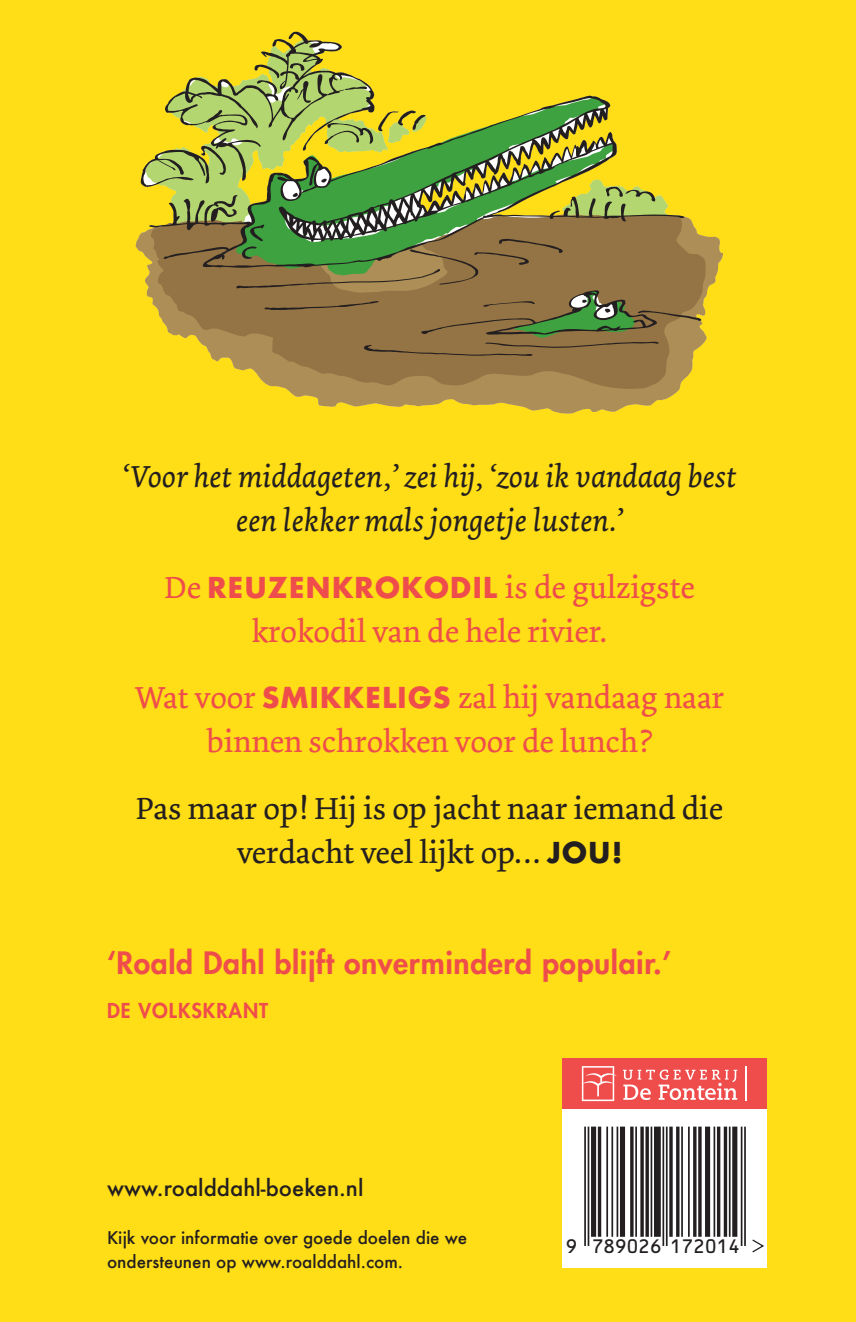
<style>
.page{position:relative;width:856px;height:1322px;background:#fff}
.page>*{position:absolute;margin:0;border:0;box-sizing:border-box;transform-origin:0 0}
.t1{font:32px/44px "Dolly";color:#ef4d4b;text-align:center}
.t2{font:italic 32px/44px "Dolly";color:#231f20;text-align:center}
.t3{font:32px/44px "Dolly";color:#231f20;text-align:center}
.t4{font:800 30px "Futura Std";letter-spacing:.02em;color:#ef4d4b}
.t5{font:500 22px "Futura";color:#231f20}
.t6{font:800 20px "Futura Std";letter-spacing:.05em;color:#ef4d4b}
.t7{font:18.8px "OCRB Std";letter-spacing:-.1em;color:#231f20}
.t8{font:500 17px/24px "Futura";color:#231f20}
.s1{font-family:"Futura Std";font-weight:700;font-size:28px}
</style>
<div class="page">
<div style="left:0;top:0;width:855px;height:1321px;background:#ffdd17"></div>
<div style="left:562px;top:1058px;width:204px;height:51px;background:#ef4d4b"></div>
<svg style="left:623px;top:1069px;width:114px;height:30px"></svg>
<hr style="left:745px;top:1066px;width:2px;height:34px;background:#fff">
<svg style="left:581px;top:1066px;width:35px;height:35px"></svg>
<svg style="left:562px;top:1109px;width:204px;height:158px;background:#eeeded"></svg>
<hr style="left:587px;top:1126px;width:2px;height:119px;background:#231f20">
<hr style="left:584px;top:1126px;width:1px;height:119px;background:#231f20">
<div style="left:591px;top:1126px;width:5px;height:110px;background:#231f20"></div>
<svg style="left:597px;top:1126px;width:4px;height:110px"></svg>
<hr style="left:616px;top:1126px;width:2px;height:110px;background:#231f20">
<hr style="left:611px;top:1126px;width:2px;height:110px;background:#231f20">
<hr style="left:606px;top:1126px;width:2px;height:110px;background:#231f20">
<div style="left:619px;top:1126px;width:6px;height:110px;background:#231f20"></div>
<hr style="left:630px;top:1126px;width:3px;height:110px;background:#231f20">
<hr style="left:635px;top:1126px;width:1px;height:110px;background:#231f20">
<hr style="left:645px;top:1126px;width:3px;height:110px;background:#231f20">
<hr style="left:640px;top:1126px;width:3px;height:110px;background:#231f20">
<hr style="left:650px;top:1126px;width:2px;height:110px;background:#231f20">
<div style="left:653px;top:1126px;width:7px;height:110px;background:#231f20"></div>
<hr style="left:665px;top:1126px;width:2px;height:119px;background:#231f20">
<hr style="left:662px;top:1126px;width:2px;height:119px;background:#231f20">
<hr style="left:676px;top:1126px;width:3px;height:110px;background:#231f20">
<hr style="left:669px;top:1126px;width:3px;height:110px;background:#231f20">
<hr style="left:687px;top:1126px;width:2px;height:110px;background:#231f20">
<hr style="left:681px;top:1126px;width:1px;height:110px;background:#231f20">
<hr style="left:698px;top:1126px;width:3px;height:110px;background:#231f20">
<hr style="left:693px;top:1126px;width:3px;height:110px;background:#231f20">
<div style="left:704px;top:1126px;width:6px;height:110px;background:#231f20"></div>
<hr style="left:713px;top:1126px;width:2px;height:110px;background:#231f20">
<svg style="left:723px;top:1126px;width:4px;height:110px"></svg>
<svg style="left:716px;top:1126px;width:4px;height:110px"></svg>
<hr style="left:728px;top:1126px;width:2px;height:110px;background:#231f20">
<div style="left:732px;top:1126px;width:5px;height:110px;background:#231f20"></div>
<hr style="left:744px;top:1126px;width:1px;height:119px;background:#231f20">
<hr style="left:740px;top:1126px;width:2px;height:119px;background:#231f20">
<svg style="left:750px;top:1238px;width:14px;height:15px"></svg>
<svg style="left:135px;top:233px;width:588px;height:181px"></svg>
<svg style="left:150px;top:233px;width:555px;height:156px"></svg>
<svg style="left:141px;top:31px;width:560px;height:325px"></svg>
<p class="t2" style="left:122px;top:455px;width:616px">‘Voor het middageten,’ zei hij, ‘zou ik vandaag best een lekker mals jongetje lusten.’</p>
<p class="t1" style="left:164px;top:565px;width:531px">De <span class="s1">REUZENKROKODIL</span> is de gulzigste krokodil van de hele rivier.</p>
<p class="t1" style="left:135px;top:676px;width:590px">Wat voor <span class="s1">SMIKKELIGS</span> zal hij vandaag naar binnen schrokken voor de lunch?</p>
<p class="t3" style="left:136px;top:787px;width:588px">Pas maar op! Hij is op jacht naar iemand die verdacht veel lijkt op… <span class="s1">JOU!</span></p>
<p class="t4" style="left:107px;top:943px;width:565px">‘Roald Dahl blijft onverminderd populair.’</p>
<p class="t6" style="left:107px;top:997px;width:163px">DE VOLKSKRANT</p>
<p class="t5" style="left:107px;top:1172px;width:258px">www.roalddahl-boeken.nl</p>
<p class="t8" style="left:107px;top:1225px;width:361px">Kijk voor informatie over goede doelen die we ondersteunen op www.roalddahl.com.</p>
<p class="t7" style="left:564px;top:1236px;width:177px">9 789026 172014</p>
</div>
